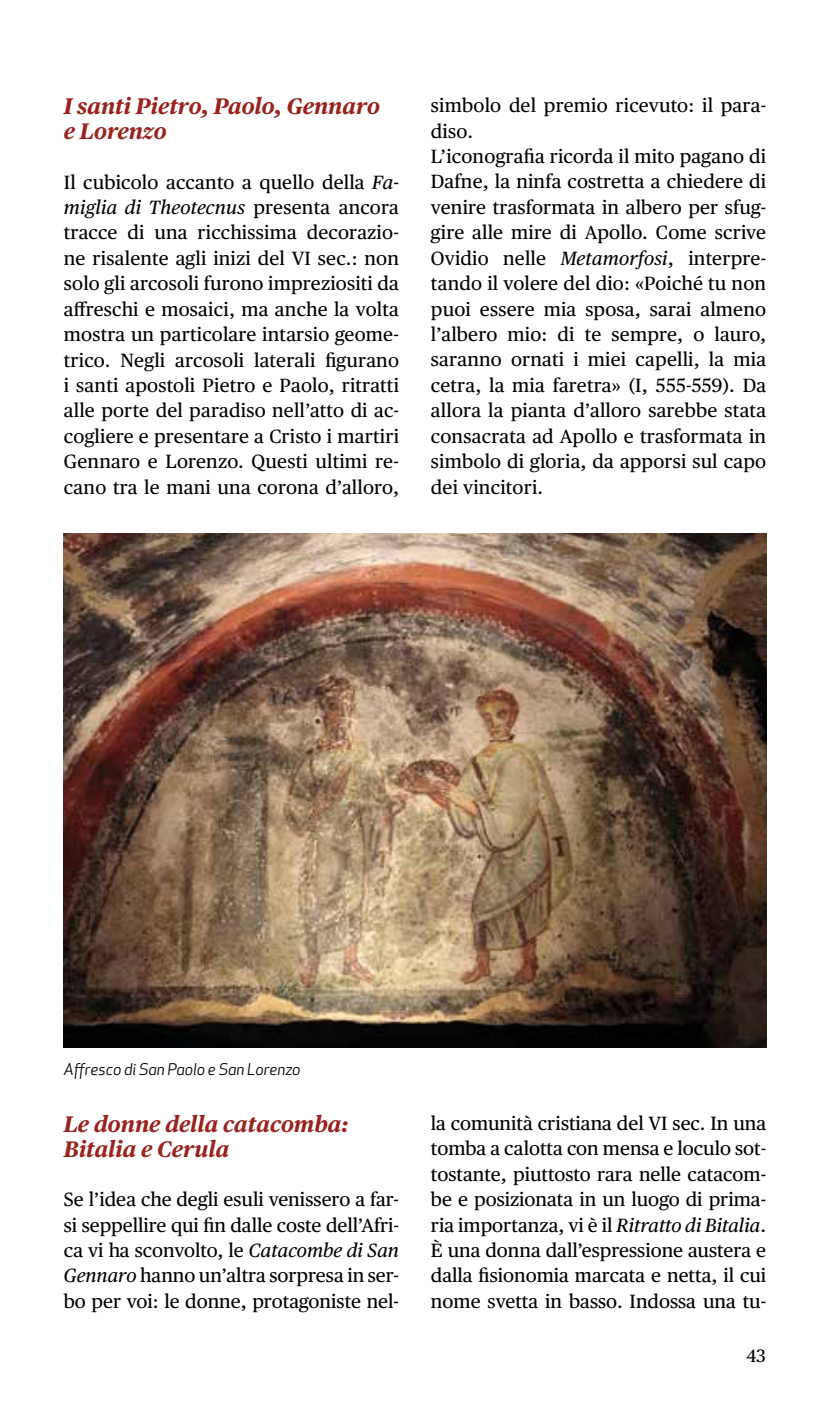
<style>
.page{position:relative;width:830px;height:1404px;background:#fff}
.page>*{position:absolute;margin:0;border:0;box-sizing:border-box;transform-origin:0 0}
.t1{font:italic 700 22.5px/25.4px "Publico Text";color:#9a231e}
.t2{font:19.12px/25.4px "Publico Text";letter-spacing:.01em;color:#000;text-align:justify}
.t3{font:18px "Publico Text";color:#000}
.t4{font:italic 15.75px "Apex New";color:#000}
.s1{font-style:italic}
</style>
<div class="page">
<img style="left:64px;top:533px;width:701px;height:514px">
<p class="t1" style="left:64px;top:93px;width:317px">I santi Pietro, Paolo, Gennaro e Lorenzo</p>
<p class="t2" style="left:64px;top:169px;width:336px">Il cubicolo accanto a quello della <span class="s1">Fa&shy;miglia di Theotecnus</span> presenta ancora tracce di una ricchissima decorazio&shy;ne risalente agli inizi del VI sec.: non solo gli arcosoli furono impreziositi da affreschi e mosaici, ma anche la volta mostra un particolare intarsio geome&shy;trico. Negli arcosoli laterali figurano i santi apostoli Pietro e Paolo, ritratti alle porte del paradiso nell’atto di ac&shy;cogliere e presentare a Cristo i martiri Gennaro e Lorenzo. Questi ultimi re&shy;cano tra le mani una corona d’alloro,</p>
<p class="t2" style="left:431px;top:93px;width:336px;text-align:left">simbolo del premio ricevuto: il para&shy;diso.<br>L’iconografia ricorda il mito pagano di Dafne, la ninfa costretta a chiedere di venire trasformata in albero per sfug&shy;gire alle mire di Apollo. Come scrive Ovidio nelle <span class="s1">Metamorfosi</span>, interpre&shy;tando il volere del dio: «Poiché tu non puoi essere mia sposa, sarai almeno l’albero mio: di te sempre, o lauro, saranno ornati i miei capelli, la mia cetra, la mia faretra» (I, 555-559). Da allora la pianta d’alloro sarebbe stata consacrata ad Apollo e trasformata in simbolo di gloria, da apporsi sul capo dei vincitori.</p>
<p class="t4" style="left:64px;top:1059px;width:238px">Affresco di San Paolo e San Lorenzo</p>
<p class="t1" style="left:64px;top:1110px;width:286px">Le donne della catacomba:<br>Bitalia e Cerula</p>
<p class="t2" style="left:64px;top:1186px;width:336px">Se l’idea che degli esuli venissero a far&shy;si seppellire qui fin dalle coste dell’Afri&shy;ca vi ha sconvolto, le <span class="s1">Catacombe di San Gennaro</span> hanno un’altra sorpresa in ser&shy;bo per voi: le donne, protagoniste nel-</p>
<p class="t2" style="left:431px;top:1110px;width:336px">la comunità cristiana del VI sec. In una tomba a calotta con mensa e loculo sot&shy;tostante, piuttosto rara nelle catacom&shy;be e posizionata in un luogo di prima&shy;ria importanza, vi è il <span class="s1">Ritratto di Bitalia</span>.<br>È una donna dall’espressione austera e dalla fisionomia marcata e netta, il cui nome svetta in basso. Indossa una tu-</p>
<p class="t3" style="left:746px;top:1345px;width:21px">43</p>
</div>
